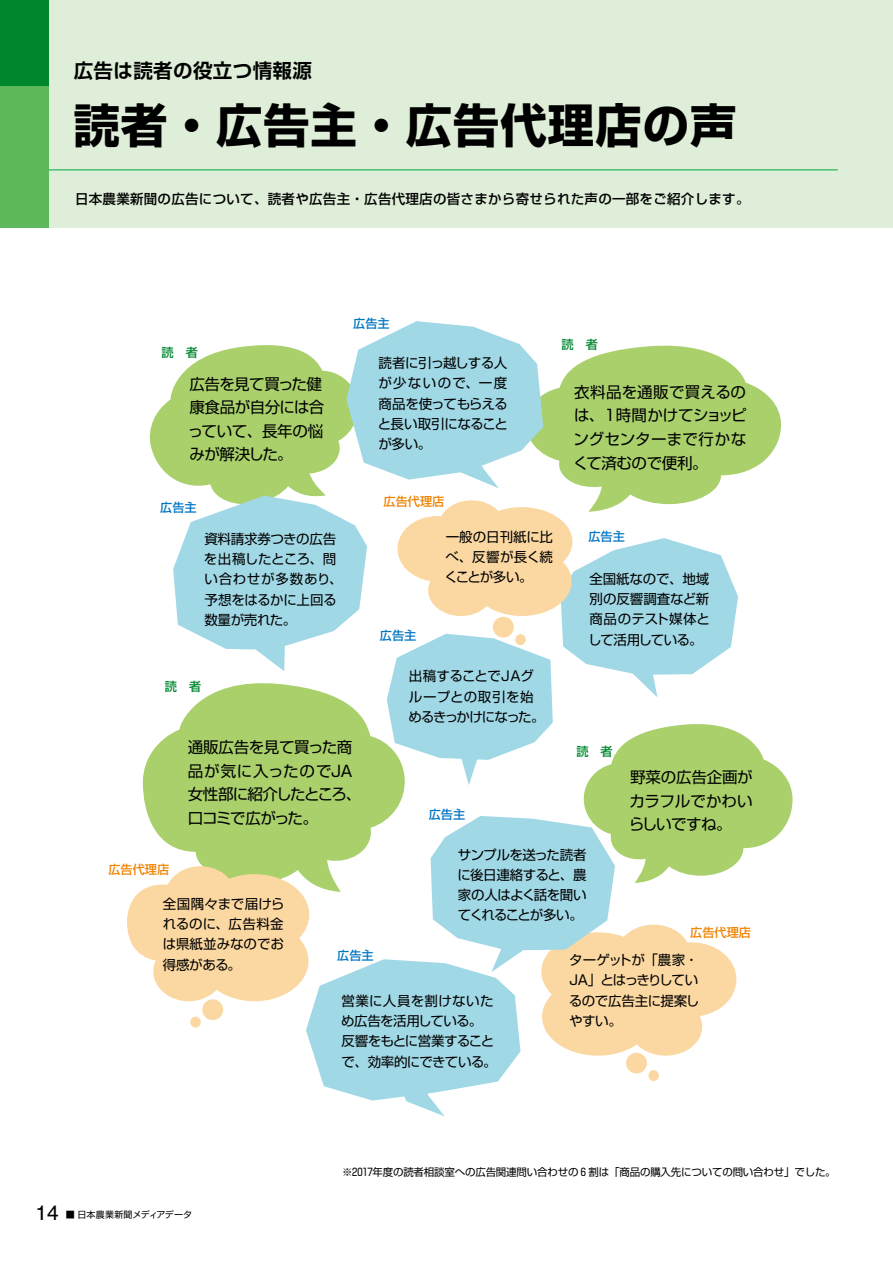
<style>
.page{position:relative;width:893px;height:1263px;background:#fff}
.page>*{position:absolute;margin:0;border:0;box-sizing:border-box;transform-origin:0 0}
.t1{font:700 46.5px "Shin Go Pr 5";letter-spacing:.02em;color:#000}
.t2{font:21px "Helvetica";color:#000}
.t3{font:700 19.5px "Shin Go Pr 5 De";letter-spacing:.02em;color:#000}
.t4{font:15.6px/23.7px "Shin Go Pr 5";letter-spacing:-.025em;color:#000}
.t5{font:13.5px/20.2px "Shin Go Pr 5";letter-spacing:-.025em;color:#000;text-align:justify}
.t6{font:500 13.5px "Shin Go Pr 5";letter-spacing:.02em;color:#000}
.t7{font:13.5px/20.2px "Shin Go Pr 5";letter-spacing:-.055em;color:#000}
.t8{font:500 12.15px "Shin Go Pr 5";color:#0075c2}
.t9{font:500 12.15px "Shin Go Pr 5";color:#f08300}
.t10{font:500 12.15px "Shin Go Pr 5";color:#00872e}
.t11{font:10.5px "Shin Go Pr 5";letter-spacing:-.02em;color:#000}
.t12{font:9px "Shin Go Pr 5";letter-spacing:.005em;color:#000}
</style>
<div class="page">
<div style="left:0;top:0;width:893px;height:228px;background:#dfeed8"></div>
<hr style="left:0;top:169px;width:838px;height:1px;background:#00a73b">
<div style="left:0;top:0;width:48px;height:228px;background:#5db75b"></div>
<div style="left:0;top:0;width:48px;height:85px;background:#00872e"></div>
<svg style="left:127px;top:321px;width:665px;height:795px"></svg>
<div style="left:493px;top:617px;width:21px;height:20px;background:#fbd7a1;border-radius:50%"></div>
<div style="left:515px;top:634px;width:11px;height:11px;background:#fbd7a1;border-radius:50%"></div>
<h3 class="t3" style="left:74px;top:55px;width:240px">広告は読者の役立つ情報源</h3>
<h1 class="t1" style="left:73px;top:89px;width:665px">読者・広告主・広告代理店の声</h1>
<p class="t6" style="left:75px;top:188px;width:676px">日本農業新聞の広告について、読者や広告主・広告代理店の皆さまから寄せられた声の一部をご紹介します。</p>
<p class="t10" style="left:161px;top:342px;width:38px">読　者</p>
<p class="t4" style="left:188px;top:370px;width:138px">広告を見て買った健康食品が自分には合っていて、長年の悩みが解決した。</p>
<p class="t8" style="left:160px;top:498px;width:38px">広告主</p>
<p class="t5" style="left:204px;top:527px;width:140px;text-align:left">資料請求券つきの広告を出稿したところ、問い合わせが多数あり、予想をはるかに上回る数量が売れた。</p>
<p class="t10" style="left:165px;top:677px;width:38px">読　者</p>
<p class="t8" style="left:353px;top:314px;width:38px">広告主</p>
<p class="t5" style="left:378px;top:352px;width:132px">読者に引っ越しする人が少ないので、一度商品を使ってもらえると長い取引になることが多い。</p>
<p class="t10" style="left:561px;top:334px;width:38px">読　者</p>
<p class="t4" style="left:573px;top:378px;width:175px;text-align:justify">衣料品を通販で買えるのは、１時間かけてショッピングセンターまで行かなくて済むので便利。</p>
<p class="t9" style="left:384px;top:492px;width:62px">広告代理店</p>
<p class="t8" style="left:380px;top:626px;width:38px">広告主</p>
<p class="t5" style="left:445px;top:525px;width:110px">一般の日刊紙に比べ、反響が長く続くことが多い。</p>
<p class="t7" style="left:408px;top:665px;width:138px">出稿することでＪＡグループとの取引を始めるきっかけになった。</p>
<p class="t8" style="left:588px;top:526px;width:38px">広告主</p>
<p class="t5" style="left:588px;top:567px;width:123px">全国紙なので、地域別の反響調査など新商品のテスト媒体として活用している。</p>
<p class="t4" style="left:188px;top:734px;width:175px">通販広告を見て買った商品が気に入ったのでＪＡ女性部に紹介したところ、口コミで広がった。</p>
<p class="t10" style="left:576px;top:741px;width:38px">読　者</p>
<p class="t4" style="left:629px;top:764px;width:125px;text-align:justify">野菜の広告企画がカラフルでかわいらしいですね。</p>
<p class="t8" style="left:429px;top:804px;width:38px">広告主</p>
<p class="t5" style="left:457px;top:843px;width:131px">サンプルを送った読者に後日連絡すると、農家の人はよく話を聞いてくれることが多い。</p>
<p class="t5" style="left:567px;top:949px;width:134px">ターゲットが「農家・ＪＡ」とはっきりしているので広告主に提案しやすい。</p>
<p class="t9" style="left:108px;top:859px;width:62px">広告代理店</p>
<p class="t5" style="left:163px;top:892px;width:123px">全国隅々まで届けられるのに、広告料金は県紙並みなのでお得感がある。</p>
<p class="t9" style="left:690px;top:923px;width:62px">広告代理店</p>
<p class="t8" style="left:337px;top:945px;width:38px">広告主</p>
<p class="t5" style="left:341px;top:989px;width:157px;text-align:left">営業に人員を割けないため広告を活用している。反響をもとに営業することで、効率的にできている。</p>
<h2 class="t2" style="left:35px;top:1196px;width:25px">14</h2>
<p class="t12" style="left:66px;top:1207px;width:128px">■ 日本農業新聞メディアデータ</p>
<p class="t11" style="left:342px;top:1163px;width:495px">※2017年度の読者相談室への広告関連問い合わせの6割は「商品の購入先についての問い合わせ」でした。</p>
</div>
